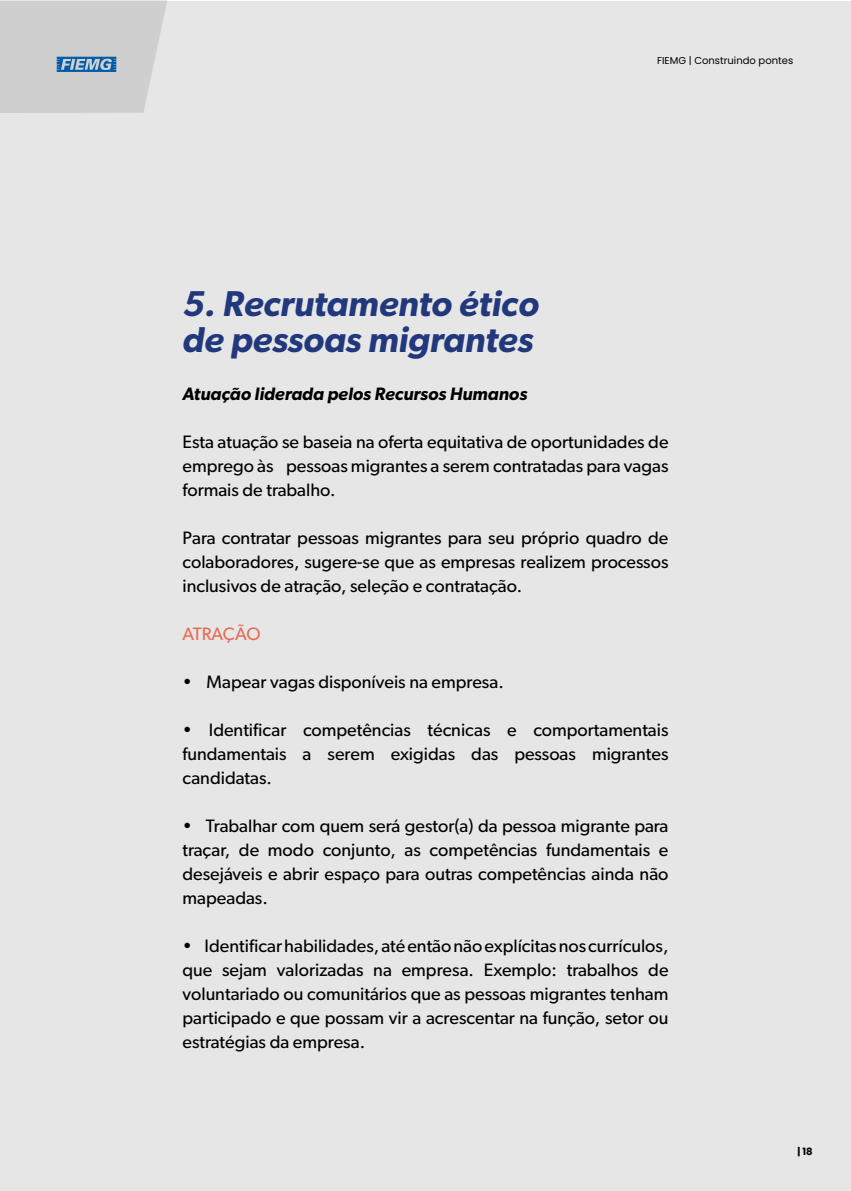
<style>
.page{position:relative;width:851px;height:1191px;background:#fff}
.page>*{position:absolute;margin:0;border:0;box-sizing:border-box;transform-origin:0 0}
.t1{font:italic 600 36px/36px "Gibson";color:#22387c}
.t2{font:18px/24px "Gibson";color:#000;text-align:justify}
.t3{font:italic 600 18px "Gibson";color:#000}
.t4{font:18px "Gibson";letter-spacing:-.01em;color:#eb6a54}
.t5{font:10px "Poppins";color:#000}
.t6{font:700 10px "Poppins";color:#000}
</style>
<div class="page">
<div style="left:0;top:1px;width:850px;height:1190px;background:#e6e6e6"></div>
<svg style="left:0;top:0;width:167px;height:113px;background:#d0d0d0"></svg>
<svg style="left:57px;top:57px;width:59px;height:15px"></svg>
<h1 class="t1" style="left:182px;top:285px;width:358px">5. Recrutamento ético de pessoas migrantes</h1>
<p class="t5" style="left:657px;top:55px;width:138px">FIEMG | Construindo pontes</p>
<p class="t3" style="left:182px;top:383px;width:346px">Atuação liderada pelos Recursos Humanos</p>
<p class="t2" style="left:182px;top:429px;width:487px">Esta atuação se baseia na oferta equitativa de oportunidades de emprego às pessoas migrantes a serem contratadas para vagas formais de trabalho.</p>
<p class="t2" style="left:182px;top:525px;width:487px">Para contratar pessoas migrantes para seu próprio quadro de colaboradores, sugere-se que as empresas realizem processos inclusivos de atração, seleção e contratação.</p>
<p class="t4" style="left:182px;top:623px;width:80px">ATRAÇÃO</p>
<p class="t2" style="left:182px;top:669px;width:323px">• Mapear vagas disponíveis na empresa.</p>
<p class="t2" style="left:182px;top:717px;width:487px">• Identificar competências técnicas e comportamentais fundamentais a serem exigidas das pessoas migrantes candidatas.</p>
<p class="t2" style="left:182px;top:813px;width:487px">• Trabalhar com quem será gestor(a) da pessoa migrante para traçar, de modo conjunto, as competências fundamentais e desejáveis e abrir espaço para outras competências ainda não mapeadas.</p>
<p class="t2" style="left:182px;top:933px;width:487px">• Identificar habilidades, até então não explícitas nos currículos, que sejam valorizadas na empresa. Exemplo: trabalhos de voluntariado ou comunitários que as pessoas migrantes tenham participado e que possam vir a acrescentar na função, setor ou estratégias da empresa.</p>
<p class="t6" style="left:797px;top:1146px;width:17px">| 18</p>
</div>
